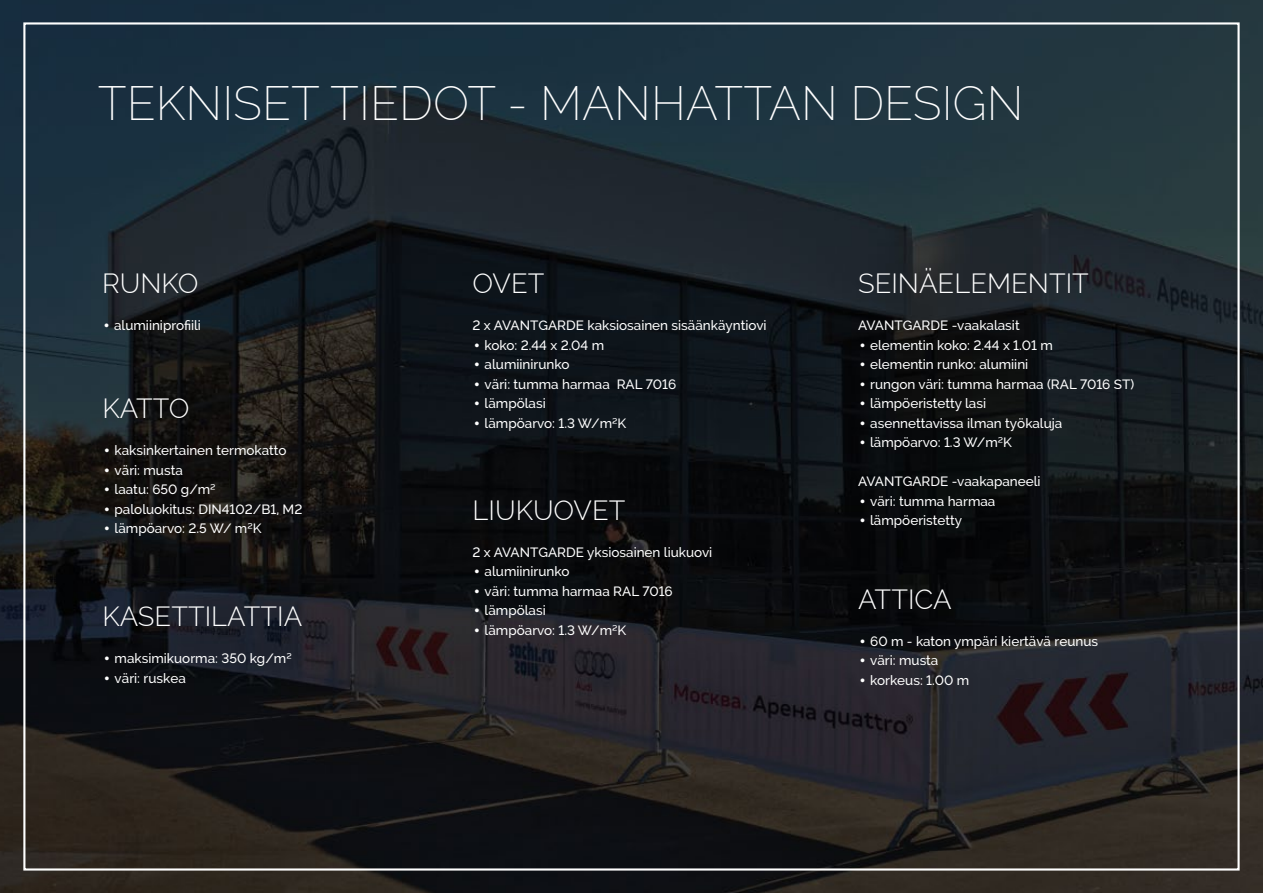
<style>
.page{position:relative;width:1263px;height:893px;background:#fff}
.page>*{position:absolute;margin:0;border:0;box-sizing:border-box;transform-origin:0 0}
.t1{font:200 47.25px "Raleway";color:#fff}
.t2{font:300 27.15px "Raleway";color:#fff}
.t3{font:500 13.5px "Raleway";color:#fff}
.s1{font-family:"Futura EF";font-weight:400}
</style>
<div class="page">
<img style="left:0;top:0;width:1263px;height:893px">
<h1 class="t1" style="left:98px;top:76px;width:927px">TEKNISET TIEDOT - MANHATTAN DESIGN</h1>
<h2 class="t2" style="left:102px;top:267px;width:98px">RUNKO</h2>
<p class="t3" style="left:102px;top:318px;width:101px"><span class="s1">•</span> alumiiniprofiili</p>
<h2 class="t2" style="left:102px;top:393px;width:88px">KATTO</h2>
<p class="t3" style="left:102px;top:443px;width:185px"><span class="s1">•</span> kaksinkertainen termokatto</p>
<p class="t3" style="left:102px;top:462px;width:82px"><span class="s1">•</span> väri: musta</p>
<p class="t3" style="left:102px;top:482px;width:115px"><span class="s1">•</span> laatu: 650 g/m²</p>
<p class="t3" style="left:102px;top:501px;width:201px"><span class="s1">•</span> paloluokitus: DIN4102/B1, M2</p>
<p class="t3" style="left:102px;top:521px;width:161px"><span class="s1">•</span> lämpöarvo: 2.5 W/ m²K</p>
<h2 class="t2" style="left:102px;top:600px;width:201px">KASETTILATTIA</h2>
<p class="t3" style="left:102px;top:651px;width:191px"><span class="s1">•</span> maksimikuorma: 350 kg/m²</p>
<p class="t3" style="left:102px;top:670px;width:85px"><span class="s1">•</span> väri: ruskea</p>
<h2 class="t2" style="left:472px;top:268px;width:73px">OVET</h2>
<p class="t3" style="left:472px;top:318px;width:296px">2 x AVANTGARDE kaksiosainen sisäänkäyntiovi</p>
<p class="t3" style="left:472px;top:337px;width:133px"><span class="s1">•</span> koko: 2.44 x 2.04 m</p>
<p class="t3" style="left:472px;top:357px;width:98px"><span class="s1">•</span> alumiinirunko</p>
<p class="t3" style="left:472px;top:376px;width:205px"><span class="s1">•</span> väri: tumma harmaa RAL 7016</p>
<p class="t3" style="left:472px;top:396px;width:75px"><span class="s1">•</span> lämpölasi</p>
<p class="t3" style="left:472px;top:415px;width:155px"><span class="s1">•</span> lämpöarvo: 1.3 W/m²K</p>
<h2 class="t2" style="left:472px;top:494px;width:154px">LIUKUOVET</h2>
<p class="t3" style="left:472px;top:544px;width:241px">2 x AVANTGARDE yksiosainen liukuovi</p>
<p class="t3" style="left:472px;top:564px;width:98px"><span class="s1">•</span> alumiinirunko</p>
<p class="t3" style="left:472px;top:583px;width:202px"><span class="s1">•</span> väri: tumma harmaa RAL 7016</p>
<p class="t3" style="left:472px;top:603px;width:75px"><span class="s1">•</span> lämpölasi</p>
<p class="t3" style="left:472px;top:622px;width:155px"><span class="s1">•</span> lämpöarvo: 1.3 W/m²K</p>
<h2 class="t2" style="left:858px;top:267px;width:232px">SEINÄELEMENTIT</h2>
<p class="t3" style="left:858px;top:318px;width:163px">AVANTGARDE -vaakalasit</p>
<p class="t3" style="left:858px;top:337px;width:196px"><span class="s1">•</span> elementin koko: 2.44 x 1.01 m</p>
<p class="t3" style="left:858px;top:357px;width:172px"><span class="s1">•</span> elementin runko: alumiini</p>
<p class="t3" style="left:858px;top:376px;width:278px"><span class="s1">•</span> rungon väri: tumma harmaa (RAL 7016 ST)</p>
<p class="t3" style="left:858px;top:396px;width:130px"><span class="s1">•</span> lämpöeristetty lasi</p>
<p class="t3" style="left:858px;top:415px;width:206px"><span class="s1">•</span> asennettavissa ilman työkaluja</p>
<p class="t3" style="left:858px;top:435px;width:155px"><span class="s1">•</span> lämpöarvo: 1.3 W/m²K</p>
<p class="t3" style="left:858px;top:474px;width:184px">AVANTGARDE -vaakapaneeli</p>
<p class="t3" style="left:858px;top:493px;width:139px"><span class="s1">•</span> väri: tumma harmaa</p>
<p class="t3" style="left:858px;top:513px;width:106px"><span class="s1">•</span> lämpöeristetty</p>
<h2 class="t2" style="left:858px;top:583px;width:95px">ATTICA</h2>
<p class="t3" style="left:858px;top:633px;width:242px"><span class="s1">•</span> 60 m - katon ympäri kiertävä reunus</p>
<p class="t3" style="left:858px;top:653px;width:82px"><span class="s1">•</span> väri: musta</p>
<p class="t3" style="left:858px;top:672px;width:113px"><span class="s1">•</span> korkeus: 1.00 m</p>
</div>
